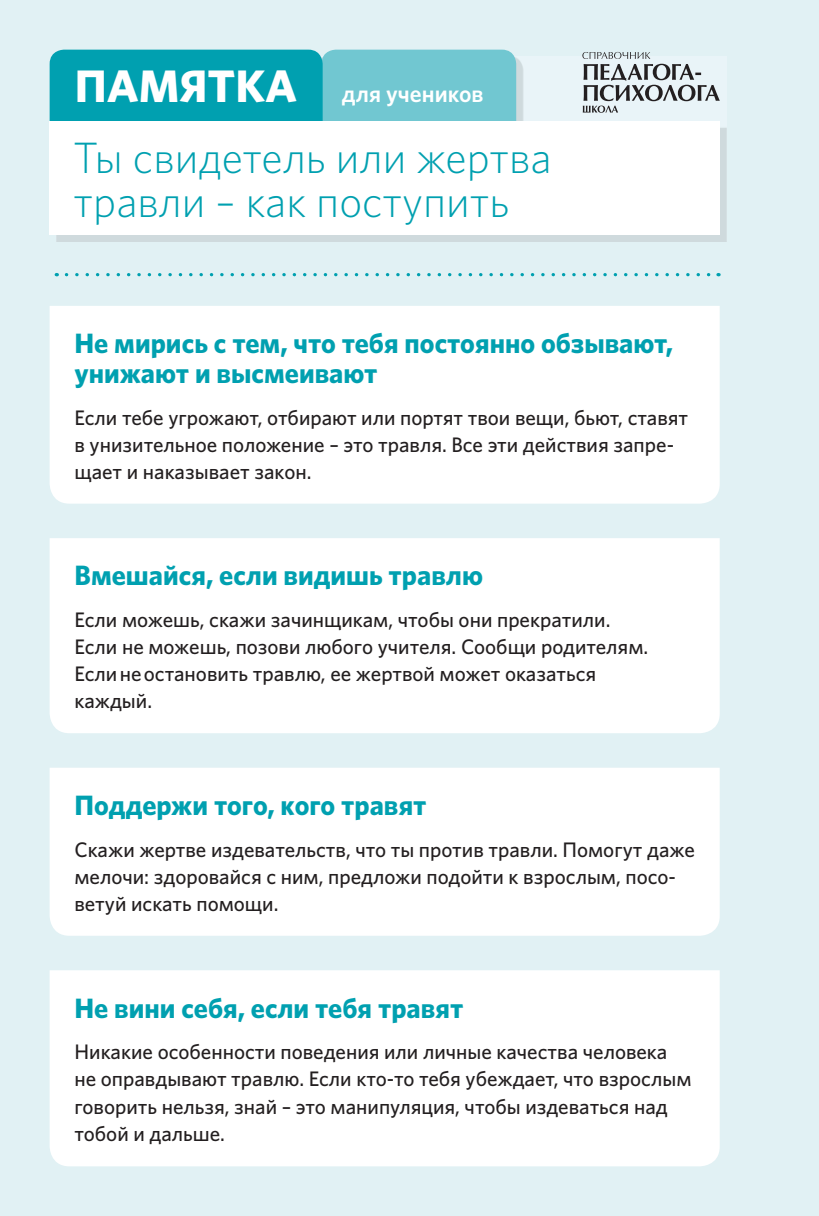
<style>
.page{position:relative;width:819px;height:1216px;background:#fff}
.page>*{position:absolute;margin:0;border:0;box-sizing:border-box;transform-origin:0 0}
.t1{font:300 43.93px/43.8px "Whitney";color:#00a0b0}
.t2{font:700 28px/29.8px "Whitney";color:#00a0b0}
.t3{font:600 23.62px "Whitney";color:#fff}
.t4{font:500 21px/26.9px "Whitney";color:#231f20}
.s1{font-weight:700;font-size:45.68px}
</style>
<div class="page">
<div style="left:0;top:0;width:818px;height:1215px;background:#e1f1f4"></div>
<img style="left:56px;top:57px;width:670px;height:185px">
<div style="left:321px;top:50px;width:195px;height:99px;background:#71c7d1;border-radius:14px"></div>
<div style="left:50px;top:50px;width:272px;height:99px;background:#00a0b0;border-radius:14px"></div>
<div style="left:50px;top:121px;width:669px;height:113px;background:#fff"></div>
<svg style="left:582px;top:52px;width:137px;height:61px"></svg>
<div style="left:50px;top:306px;width:669px;height:197px;background:#fff"></div>
<div style="left:50px;top:538px;width:669px;height:195px;background:#fff"></div>
<div style="left:50px;top:768px;width:669px;height:167px;background:#fff"></div>
<div style="left:50px;top:970px;width:669px;height:196px;background:#fff"></div>
<svg style="left:66px;top:273px;width:653px;height:3px"></svg>
<p class="t3" style="left:75px;top:78px;width:410px"><span class="s1">ПАМЯТКА</span> для учеников</p>
<h1 class="t1" style="left:74px;top:135px;width:479px">Ты свидетель или жертва травли – как поступить</h1>
<h2 class="t2" style="left:74px;top:328px;width:600px">Не мирись с тем, что тебя постоянно обзывают, унижают и высмеивают</h2>
<p class="t4" style="left:74px;top:403px;width:615px">Если тебе угрожают, отбирают или портят твои вещи, бьют, ставят в унизительное положение – это травля. Все эти действия запре&shy;щает и наказывает закон.</p>
<h2 class="t2" style="left:74px;top:560px;width:410px">Вмешайся, если видишь травлю</h2>
<p class="t4" style="left:74px;top:606px;width:575px">Если можешь, скажи зачинщикам, чтобы они прекратили.<br>Если не можешь, позови любого учителя. Сообщи родителям.<br>Если не остановить травлю, ее жертвой может оказаться каждый.</p>
<h2 class="t2" style="left:74px;top:789px;width:353px">Поддержи того, кого травят</h2>
<p class="t4" style="left:74px;top:835px;width:622px">Скажи жертве издевательств, что ты против травли. Помогут даже мелочи: здоровайся с ним, предложи подойти к взрослым, посо&shy;ветуй искать помощи.</p>
<h2 class="t2" style="left:74px;top:992px;width:390px">Не вини себя, если тебя травят</h2>
<p class="t4" style="left:74px;top:1038px;width:618px">Никакие особенности поведения или личные качества человека не оправдывают травлю. Если кто-то тебя убеждает, что взрослым говорить нельзя, знай – это манипуляция, чтобы издеваться над тобой и дальше.</p>
</div>
